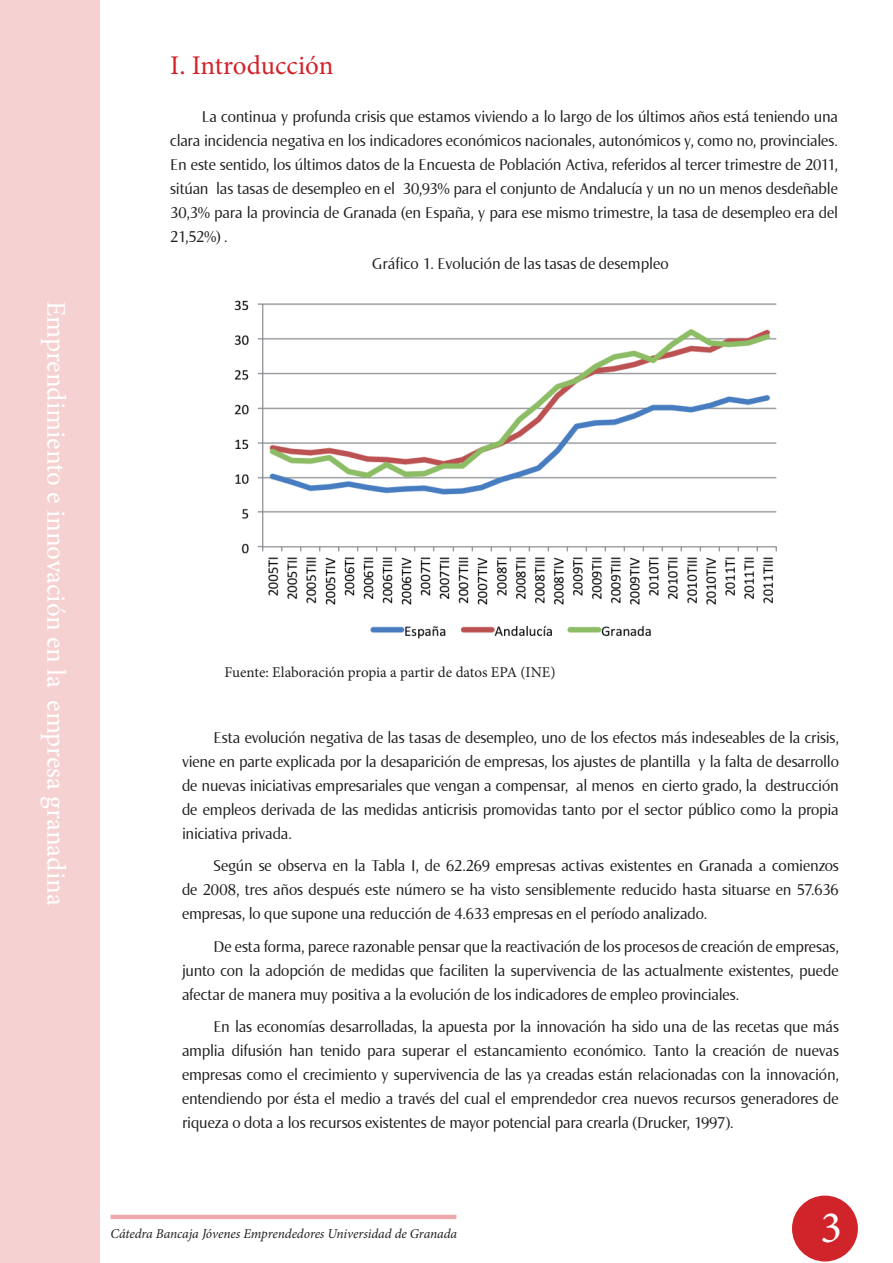
<style>
.page{position:relative;width:893px;height:1263px;background:#fff}
.page>*{position:absolute;margin:0;border:0;box-sizing:border-box;transform-origin:0 0}
.t1{font:45px "Minion Pro";color:#fff}
.t2{font:27px "Minion Pro";letter-spacing:-.01em;color:#fff}
.t3{font:27px "Minion Pro";color:#d1232a}
.t4{font:16.5px/24px "Norma";letter-spacing:-.01em;color:#231f20;text-align:justify}
.t5{font:15px "Minion Pro";color:#231f20}
.t6{font:italic 13.5px "Minion Pro";letter-spacing:-.005em;color:#231f20}
</style>
<div class="page">
<div style="left:793px;top:1196px;width:64px;height:65px;background:#d1232a;border-radius:50%"></div>
<div style="left:792px;top:1195px;width:66px;height:66px;border:2px solid #d1232a;border-radius:50%"></div>
<div style="left:0;top:1px;width:100px;height:1262px;background:#f5d1d2"></div>
<hr style="left:111px;top:1215px;width:345px;height:4px;background:#eda9ac">
<img style="left:234px;top:300px;width:543px;height:339px">
<h2 class="t2" style="left:74px;top:301px;width:606px;rotate:90deg">Emprendimiento e innovación en la empresa granadina</h2>
<h2 class="t3" style="left:170px;top:47px;width:165px">I. Introducción</h2>
<p class="t4" style="left:170px;top:105px;width:669px;text-indent:31px">La continua y profunda crisis que estamos viviendo a lo largo de los últimos años está teniendo una clara incidencia negativa en los indicadores económicos nacionales, autonómicos y, como no, provinciales.<br>En este sentido, los últimos datos de la Encuesta de Población Activa, referidos al tercer trimestre de 2011, sitúan las tasas de desempleo en el 30,93% para el conjunto de Andalucía y un no un menos desdeñable 30,3% para la provincia de Granada (en España, y para ese mismo trimestre, la tasa de desempleo era del 21,52%) .</p>
<p class="t4" style="left:372px;top:252px;width:298px">Gráfico 1. Evolución de las tasas de desempleo</p>
<p class="t5" style="left:225px;top:662px;width:332px">Fuente: Elaboración propia a partir de datos EPA (INE)</p>
<p class="t4" style="left:182px;top:725px;width:658px;text-indent:31px">Esta evolución negativa de las tasas de desempleo, uno de los efectos más indeseables de la crisis, viene en parte explicada por la desaparición de empresas, los ajustes de plantilla y la falta de desarrollo de nuevas iniciativas empresariales que vengan a compensar, al menos en cierto grado, la destrucción de empleos derivada de las medidas anticrisis promovidas tanto por el sector público como la propia iniciativa privada.</p>
<p class="t4" style="left:182px;top:854px;width:658px;text-indent:31px">Según se observa en la Tabla I, de 62.269 empresas activas existentes en Granada a comienzos de 2008, tres años después este número se ha visto sensiblemente reducido hasta situarse en 57.636 empresas, lo que supone una reducción de 4.633 empresas en el período analizado.</p>
<p class="t4" style="left:182px;top:934px;width:658px;text-indent:31px">De esta forma, parece razonable pensar que la reactivación de los procesos de creación de empresas, junto con la adopción de medidas que faciliten la supervivencia de las actualmente existentes, puede afectar de manera muy positiva a la evolución de los indicadores de empleo provinciales.</p>
<p class="t4" style="left:182px;top:1015px;width:658px;text-indent:31px">En las economías desarrolladas, la apuesta por la innovación ha sido una de las recetas que más amplia difusión han tenido para superar el estancamiento económico. Tanto la creación de nuevas empresas como el crecimiento y supervivencia de las ya creadas están relacionadas con la innovación, entendiendo por ésta el medio a través del cual el emprendedor crea nuevos recursos generadores de riqueza o dota a los recursos existentes de mayor potencial para crearla (Drucker, 1997).</p>
<p class="t6" style="left:111px;top:1225px;width:348px">Cátedra Bancaja Jóvenes Emprendedores Universidad de Granada</p>
<h1 class="t1" style="left:820px;top:1197px;width:23px">3</h1>
</div>
